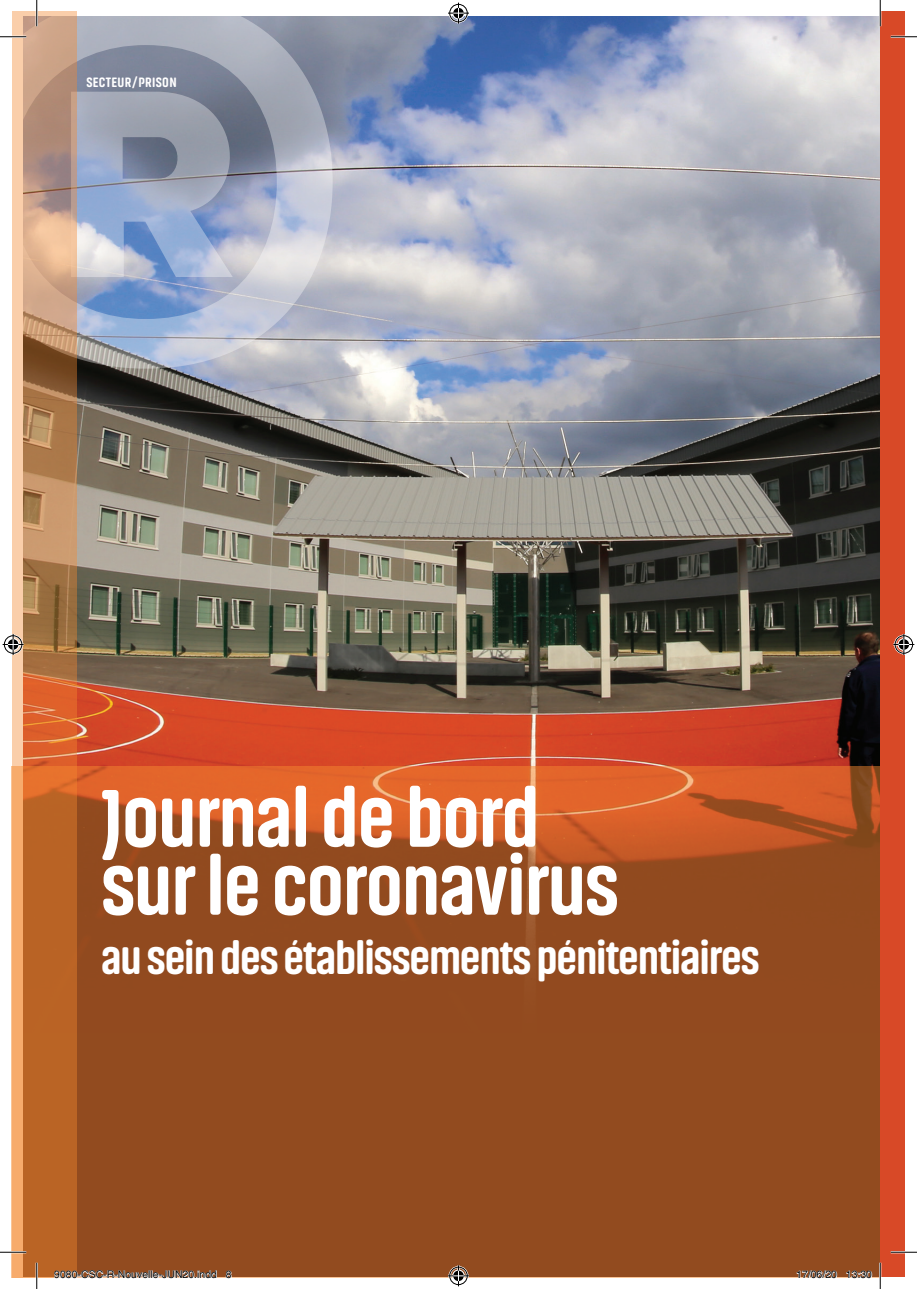
<style>
.page{position:relative;width:917px;height:1289px;background:#fff}
.page>*{position:absolute;margin:0;border:0;box-sizing:border-box;transform-origin:0 0}
.t1{font:900 511.88px "Nexa";color:#fff}
.t2{font:800 82.6px/67.9px "Akhand Soft";letter-spacing:-.015em;color:#fff}
.t3{font:800 45.85px "Akhand Soft";letter-spacing:-.025em;color:#fff}
.t4{font:800 13.83px "Akhand Soft";letter-spacing:.025em;color:#fff}
.t5{font:10.5px "Helvetica";color:#000}
</style>
<div class="page">
<img style="left:76px;top:16px;width:804px;height:750px">
<div style="left:880px;top:12px;width:25px;height:1265px;background:#d84927"></div>
<svg style="left:76px;top:766px;width:804px;height:511px;background:#9b4e20"></svg>
<svg style="left:12px;top:12px;width:64px;height:1265px;background:#c58455"></svg>
<hr style="left:0;top:36px;width:26px;height:2px;background:#fff">
<hr style="left:891px;top:36px;width:26px;height:2px;background:#fff">
<hr style="left:0;top:1251px;width:26px;height:2px;background:#fff">
<hr style="left:891px;top:1251px;width:26px;height:2px;background:#fff">
<hr style="left:36px;top:0;width:2px;height:26px;background:#fff">
<hr style="left:36px;top:1263px;width:2px;height:26px;background:#fff">
<hr style="left:879px;top:0;width:2px;height:26px;background:#fff">
<hr style="left:879px;top:1263px;width:2px;height:26px;background:#fff">
<svg style="left:0;top:36px;width:26px;height:1px"></svg>
<svg style="left:891px;top:36px;width:26px;height:1px"></svg>
<svg style="left:0;top:1252px;width:26px;height:1px"></svg>
<svg style="left:891px;top:1252px;width:26px;height:1px"></svg>
<svg style="left:36px;top:0;width:1px;height:26px"></svg>
<svg style="left:36px;top:1263px;width:1px;height:26px"></svg>
<svg style="left:880px;top:0;width:1px;height:26px"></svg>
<svg style="left:880px;top:1263px;width:1px;height:26px"></svg>
<svg style="left:448px;top:3px;width:21px;height:21px"></svg>
<svg style="left:448px;top:1265px;width:21px;height:21px"></svg>
<svg style="left:3px;top:634px;width:21px;height:21px"></svg>
<svg style="left:893px;top:634px;width:21px;height:21px"></svg>
<svg style="left:54px;top:1270px;width:163px;height:8px"></svg>
<svg style="left:225px;top:1270px;width:7px;height:8px"></svg>
<svg style="left:796px;top:1270px;width:41px;height:8px"></svg>
<svg style="left:846px;top:1270px;width:26px;height:8px"></svg>
<h1 class="t1" style="left:-66px;top:-143px;width:420px">®</h1>
<h3 class="t4" style="left:86px;top:74px;width:92px">SECTEUR/PRISON</h3>
<h2 class="t2" style="left:101px;top:785px;width:519px">Journal de bord sur le coronavirus</h2>
<h3 class="t3" style="left:101px;top:933px;width:660px">au sein des établissements pénitentiaires</h3>
<p class="t5" style="left:54px;top:1267px;width:179px">9080-CSC-R-Nouvelle-JUN20.indd 8</p>
<p class="t5" style="left:796px;top:1267px;width:77px">17/06/20 13:30</p>
</div>
